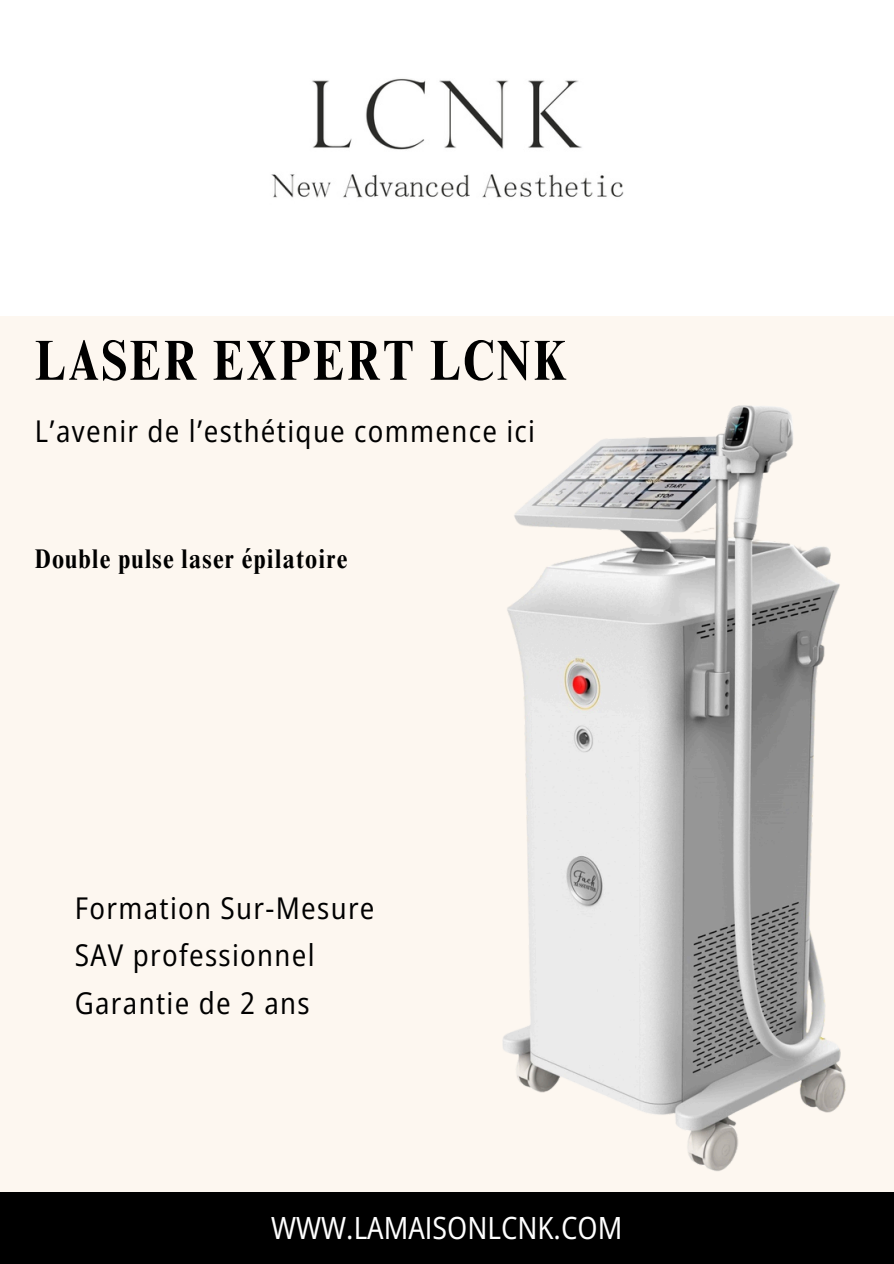
<style>
.page{position:relative;width:894px;height:1264px;background:#fff}
.page>*{position:absolute;margin:0;border:0;box-sizing:border-box;transform-origin:0 0}
.t1{font:700 condensed 57px "Times NRMT Pro";letter-spacing:.045em;color:#000}
.t2{font:semi-condensed 30.6px "Open Sans";color:#fff}
.t3{font:semi-condensed 30px/47.2px "Open Sans";letter-spacing:.045em;color:#000}
.t4{font:700 condensed 27px "Times NRMT Pro";letter-spacing:.045em;color:#000}
</style>
<div class="page">
<div style="left:0;top:0;width:893px;height:1263px;background:#fdf7f0"></div>
<div style="left:0;top:0;width:893px;height:315px;background:#fff"></div>
<div style="left:0;top:1191px;width:893px;height:72px;background:#000"></div>
<img style="left:271px;top:78px;width:353px;height:120px">
<img style="left:441px;top:405px;width:452px;height:787px">
<p class="t1" style="left:35px;top:339px;width:533px">LASER EXPERT LCNK</p>
<h2 class="t3" style="left:35px;top:407px;width:501px">L’avenir de l’esthétique commence ici</h2>
<h3 class="t4" style="left:35px;top:548px;width:314px">Double pulse laser épilatoire</h3>
<p class="t3" style="left:75px;top:883px;width:301px">Formation Sur-Mesure<br>SAV professionnel<br>Garantie de 2 ans</p>
<h3 class="t2" style="left:271px;top:1206px;width:352px">WWW.LAMAISONLCNK.COM</h3>
</div>
